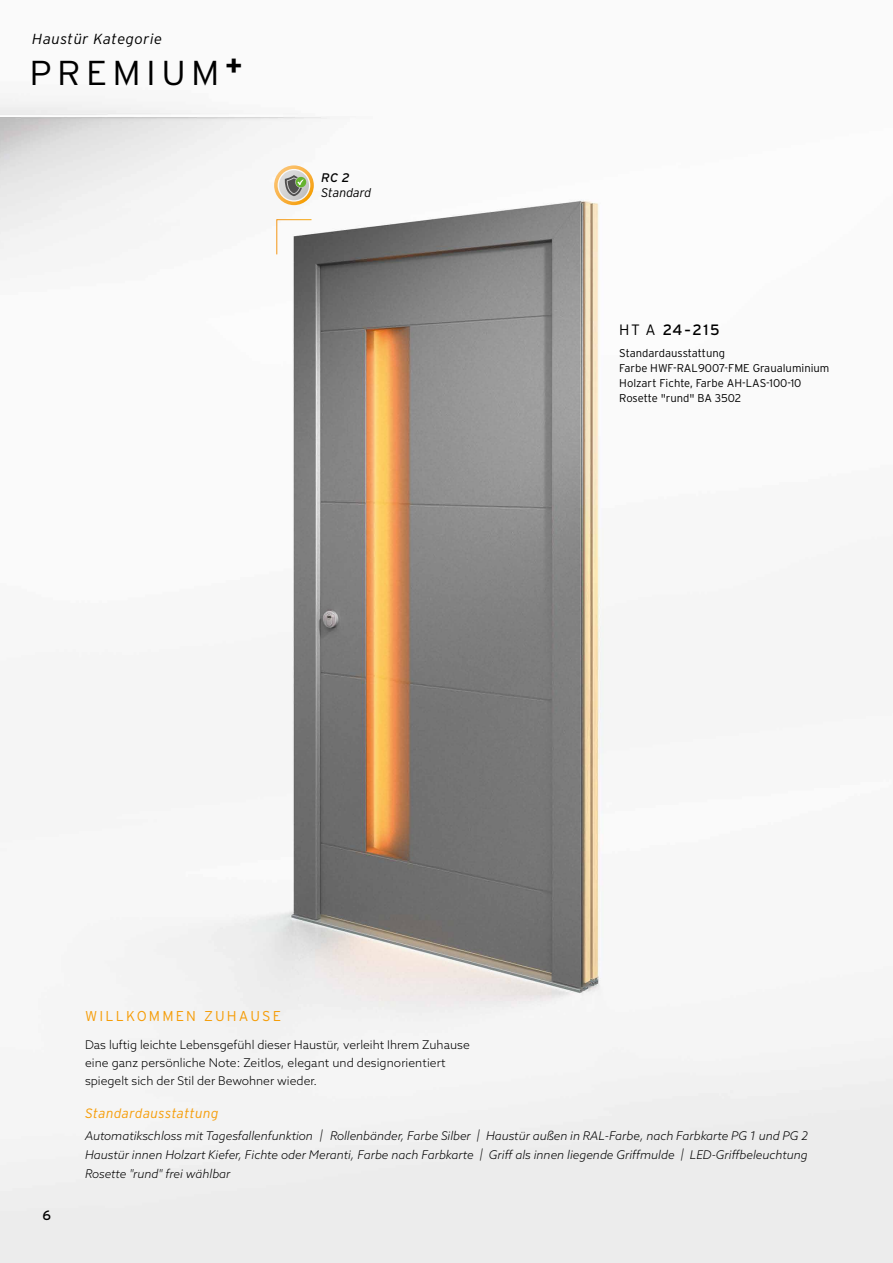
<style>
.page{position:relative;width:893px;height:1263px;background:#fff}
.page>*{position:absolute;margin:0;border:0;box-sizing:border-box;transform-origin:0 0}
.t1{font:300 34.5px "Interstate";letter-spacing:.15em;color:#000;scale:1.04 1}
.t2{font:15px "Interstate";color:#000}
.t3{font:italic 300 14.55px "Interstate";letter-spacing:.03em;color:#000}
.t4{font:300 14.25px "Interstate";letter-spacing:.15em;color:#f59d08}
.t5{font:italic 300 13.5px "Interstate";letter-spacing:.03em;color:#f59d08}
.t6{font:13.5px "Interstate";color:#000}
.t7{font:italic 300 12.45px "Interstate";color:#000}
.t8{font:italic 12.45px "Interstate";color:#000}
.t9{font:italic 300 12px/18.8px "Azo Sans";color:#000;text-align:justify}
.t10{font:300 12px/18px "Azo Sans";color:#000}
.t11{font:300 11.25px/15px "Interstate";color:#000}
.s1{font-weight:300}
</style>
<div class="page">
<img style="left:0;top:98px;width:893px;height:1165px">
<svg style="left:276px;top:219px;width:36px;height:36px"></svg>
<svg style="left:279px;top:170px;width:30px;height:30px"></svg>
<div style="left:274px;top:165px;width:40px;height:40px;border:4px solid #fff;border-radius:50%"></div>
<svg style="left:296px;top:177px;width:10px;height:10px"></svg>
<svg style="left:285px;top:175px;width:19px;height:21px"></svg>
<p class="t3" style="left:32px;top:31px;width:131px">Haustür Kategorie</p>
<h1 class="t1" style="left:30px;top:54px;width:206px">PREMIUM<sup>+</sup></h1>
<p class="t8" style="left:321px;top:171px;width:30px">RC 2</p>
<p class="t7" style="left:321px;top:186px;width:52px">Standard</p>
<p class="t2" style="left:619px;top:321px;width:102px"><span class="s1">HT A</span> 24-215</p>
<p class="t11" style="left:619px;top:345px;width:212px">Standardausstattung<br>Farbe HWF-RAL9007-FME Graualuminium<br>Holzart Fichte, Farbe AH-LAS-100-10<br>Rosette "rund" BA 3502</p>
<p class="t4" style="left:85px;top:1008px;width:198px">WILLKOMMEN ZUHAUSE</p>
<p class="t10" style="left:85px;top:1035px;width:386px">Das luftig leichte Lebensgefühl dieser Haustür, verleiht Ihrem Zuhause eine ganz persönliche Note: Zeitlos, elegant und designorientiert spiegelt sich der Stil der Bewohner wieder.</p>
<p class="t6" style="left:43px;top:1208px;width:10px">6</p>
<p class="t5" style="left:85px;top:1105px;width:135px">Standardausstattung</p>
<p class="t9" style="left:85px;top:1127px;width:724px">Automatikschloss mit Tagesfallenfunktion | Rollenbänder, Farbe Silber | Haustür außen in RAL-Farbe, nach Farbkarte PG 1 und PG 2<br>Haustür innen Holzart Kiefer, Fichte oder Meranti, Farbe nach Farbkarte | Griff als innen liegende Griffmulde | LED-Griffbeleuchtung Rosette "rund" frei wählbar</p>
</div>
